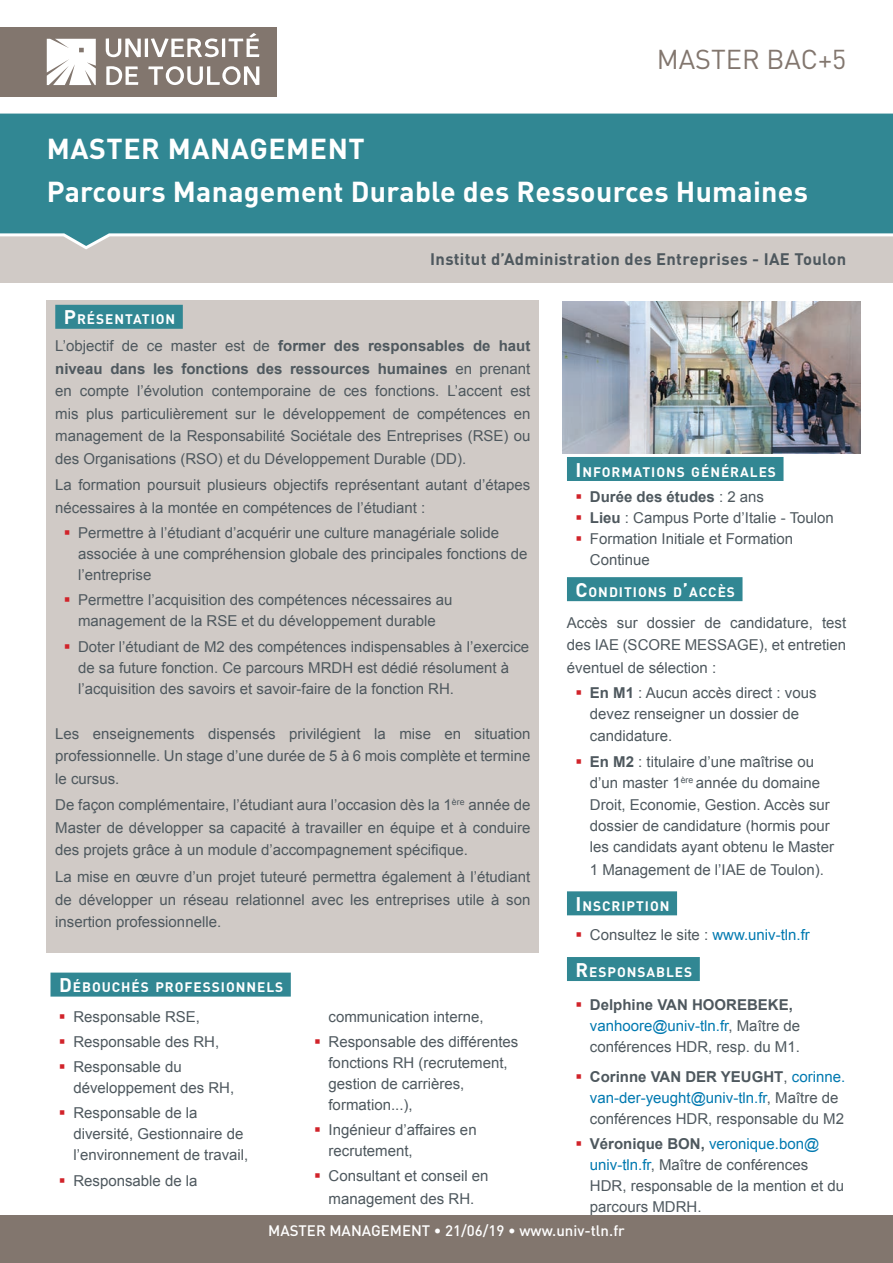
<style>
.page{position:relative;width:893px;height:1263px;background:#fff}
.page>*{position:absolute;margin:0;border:0;box-sizing:border-box;transform-origin:0 0}
.t1{font:700 28.5px/42.8px "DIN";letter-spacing:.01em;color:#fff}
.t2{font:27px "DIN";color:#82766e}
.t3{font:700 16.5px "DIN";letter-spacing:.02em;color:#4e585e}
.t4{font:15px/21px "Arial";color:#4e585e}
.t5{font:500 15px "DIN";color:#fff}
.t6{font:700 13.65px "DIN";letter-spacing:.07em;color:#fff}
.s1{font-size:19.5px}
.s2{font-weight:700}
.s3{color:#0079b0}
</style>
<div class="page">
<div style="left:0;top:223px;width:893px;height:60px;background:#d0cac6"></div>
<svg style="left:0;top:113px;width:893px;height:137px;background:#45909a"></svg>
<div style="left:0;top:1215px;width:893px;height:48px;background:#82766e"></div>
<div style="left:0;top:27px;width:277px;height:69px;background:#82766e"></div>
<svg style="left:47px;top:39px;width:49px;height:46px;background:#f3f2f1"></svg>
<svg style="left:106px;top:38px;width:35px;height:19px"></svg>
<hr style="left:145px;top:38px;width:3px;height:19px;background:#fff">
<svg style="left:151px;top:38px;width:68px;height:19px"></svg>
<hr style="left:222px;top:38px;width:3px;height:19px;background:#fff">
<svg style="left:228px;top:33px;width:31px;height:24px"></svg>
<svg style="left:106px;top:66px;width:32px;height:19px"></svg>
<svg style="left:148px;top:66px;width:111px;height:19px"></svg>
<div style="left:47px;top:300px;width:492px;height:652px;background:#d0cac6"></div>
<div style="left:55px;top:305px;width:128px;height:24px;background:#318793"></div>
<div style="left:50px;top:972px;width:241px;height:24px;background:#318793"></div>
<div style="left:567px;top:457px;width:216px;height:24px;background:#318793"></div>
<div style="left:567px;top:577px;width:175px;height:24px;background:#318793"></div>
<div style="left:567px;top:891px;width:110px;height:24px;background:#318793"></div>
<div style="left:567px;top:957px;width:133px;height:24px;background:#318793"></div>
<img style="left:562px;top:302px;width:298px;height:152px">
<h2 class="t2" style="left:657px;top:43px;width:191px">MASTER BAC+5</h2>
<h1 class="t1" style="left:47px;top:126px;width:763px">MASTER MANAGEMENT<br>Parcours Management Durable des Ressources Humaines</h1>
<p class="t3" style="left:430px;top:248px;width:417px">Institut d’Administration des Entreprises - IAE Toulon</p>
<p class="t6" style="left:64px;top:310px;width:113px"><span class="s1">P</span>RÉSENTATION</p>
<p class="t4" style="left:55px;top:335px;width:477px;line-height:22.5px;text-align:justify">L’objectif de ce master est de <span class="s2">former des responsables de haut niveau dans les fonctions des ressources humaines</span> en prenant en compte l’évolution contemporaine de ces fonctions. L’accent est mis plus particulièrement sur le développement de compétences en management de la Responsabilité Sociétale des Entreprises (RSE) ou des Organisations (RSO) et du Développement Durable (DD).</p>
<p class="t4" style="left:55px;top:474px;width:477px;line-height:22.5px">La formation poursuit plusieurs objectifs représentant autant d’étapes nécessaires à la montée en compétences de l’étudiant :</p>
<p class="t4" style="left:78px;top:522px;width:451px">Permettre à l’étudiant d’acquérir une culture managériale solide associée à une compréhension globale des principales fonctions de l’entreprise</p>
<p class="t4" style="left:78px;top:590px;width:376px">Permettre l’acquisition des compétences nécessaires au management de la RSE et du développement durable</p>
<p class="t4" style="left:78px;top:636px;width:453px">Doter l’étudiant de M2 des compétences indispensables à l’exercice de sa future fonction. Ce parcours MRDH est dédié résolument à l’acquisition des savoirs et savoir-faire de la fonction RH.</p>
<p class="t4" style="left:55px;top:722px;width:477px;line-height:22.5px;text-align:justify">Les enseignements dispensés privilégient la mise en situation professionnelle. Un stage d’une durée de 5 à 6 mois complète et termine le cursus.</p>
<p class="t4" style="left:55px;top:794px;width:477px;line-height:22.5px;text-align:justify">De façon complémentaire, l’étudiant aura l’occasion dès la 1<sup>ère</sup> année de Master de développer sa capacité à travailler en équipe et à conduire des projets grâce à un module d’accompagnement spécifique.</p>
<p class="t4" style="left:55px;top:866px;width:477px;line-height:22.5px;text-align:justify">La mise en œuvre d’un projet tuteuré permettra également à l’étudiant de développer un réseau relationnel avec les entreprises utile à son insertion professionnelle.</p>
<p class="t6" style="left:59px;top:978px;width:226px"><span class="s1">D</span>ÉBOUCHÉS PROFESSIONNELS</p>
<p class="t4" style="left:73px;top:1004px;width:147px;line-height:25.2px">Responsable RSE,<br>Responsable des RH,<br>Responsable du</p>
<p class="t4" style="left:73px;top:1075px;width:162px;line-height:25.2px">développement des RH,<br>Responsable de la</p>
<p class="t4" style="left:73px;top:1124px;width:177px">diversité, Gestionnaire de l’environnement de travail,</p>
<p class="t4" style="left:73px;top:1170px;width:126px">Responsable de la</p>
<p class="t4" style="left:328px;top:1004px;width:191px;line-height:25.2px">communication interne,<br>Responsable des différentes</p>
<p class="t4" style="left:328px;top:1052px;width:181px">fonctions RH (recrutement, gestion de carrières, formation...),</p>
<p class="t4" style="left:328px;top:1119px;width:150px">Ingénieur d’affaires en recrutement,</p>
<p class="t4" style="left:328px;top:1165px;width:162px;line-height:22.5px">Consultant et conseil en management des RH.</p>
<p class="t6" style="left:575px;top:463px;width:202px"><span class="s1">I</span> NFORMATIONS GÉNÉRALES</p>
<p class="t4" style="left:590px;top:486px;width:245px"><span class="s2">Durée des études</span> : 2 ans<br><span class="s2">Lieu</span> : Campus Porte d’Italie - Toulon<br>Formation Initiale et Formation<br>Continue</p>
<p class="t6" style="left:575px;top:583px;width:161px"><span class="s1">C</span>ONDITIONS D<span class="s1">’</span>ACCÈS</p>
<p class="t4" style="left:567px;top:611px;width:281px;line-height:22.5px;text-align:justify">Accès sur dossier de candidature, test des IAE (SCORE MESSAGE), et entretien éventuel de sélection :</p>
<p class="t4" style="left:590px;top:682px;width:228px"><span class="s2">En M1</span> : Aucun accès direct : vous devez renseigner un dossier de</p>
<p class="t4" style="left:590px;top:724px;width:226px;line-height:25.2px">candidature.<br><span class="s2">En M2</span> : titulaire d’une maîtrise ou</p>
<p class="t4" style="left:590px;top:771px;width:242px;line-height:22.5px">d’un master 1<sup>ère</sup> année du domaine<br>Droit, Economie, Gestion. Accès sur</p>
<p class="t4" style="left:590px;top:816px;width:246px">dossier de candidature (hormis pour les candidats ayant obtenu le Master</p>
<p class="t4" style="left:590px;top:859px;width:236px">1 Management de l’IAE de Toulon).</p>
<p class="t6" style="left:575px;top:897px;width:96px"><span class="s1">I</span> NSCRIPTION</p>
<p class="t4" style="left:590px;top:925px;width:222px">Consultez le site : <span class="s3">www.univ-tln.fr</span></p>
<p class="t6" style="left:575px;top:963px;width:118px"><span class="s1">R</span>ESPONSABLES</p>
<p class="t4" style="left:590px;top:995px;width:212px"><span class="s2">Delphine VAN HOOREBEKE, </span><span class="s3">vanhoore@univ-tln.fr</span>, Maître de conférences HDR, resp. du M1.</p>
<p class="t4" style="left:590px;top:1066px;width:257px"><span class="s2">Corinne VAN DER YEUGHT</span>, <span class="s3">corinne. van-der-yeught@univ-tln.fr</span>, Maître de conférences HDR, responsable du M2</p>
<p class="t4" style="left:590px;top:1133px;width:256px"><span class="s2">Véronique BON,</span> <span class="s3">veronique.bon@ univ-tln.fr</span>, Maître de conférences<br>HDR, responsable de la mention et du parcours MDRH.</p>
<p class="t5" style="left:268px;top:1221px;width:358px">MASTER MANAGEM ENT • 21/06/19 • WWW.UNIV-TLN.FR</p>
</div>
